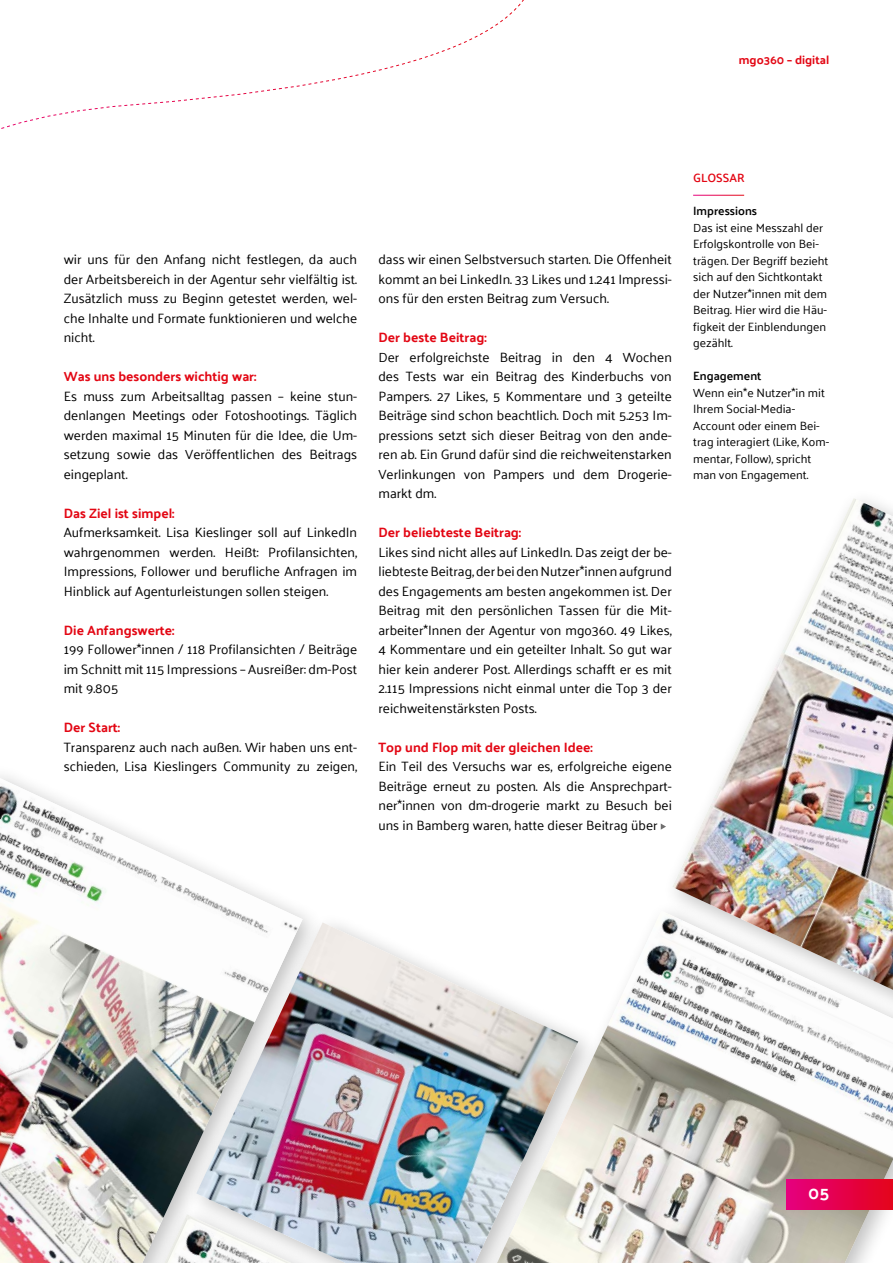
<style>
.page{position:relative;width:893px;height:1263px;background:#fff}
.page>*{position:absolute;margin:0;border:0;box-sizing:border-box;transform-origin:0 0}
.t1{font:700 18px "Palanquin";color:#fff}
.t2{font:13.5px/19.5px "Palanquin";color:#000;text-align:justify}
.t3{font:700 13.5px "Palanquin";color:#e30613}
.t4{font:12px/16.5px "Palanquin";color:#000}
.t5{font:600 12px "Palanquin";color:#000}
.t6{font:700 12px "Palanquin";color:#e30613}
.t7{font:600 12px "Palanquin";color:#e30613}
</style>
<div class="page">
<img style="left:326px;top:924px;width:143px;height:339px">
<div style="left:52px;top:1203px;width:413px;height:60px;background:#000;opacity:.25"></div>
<div style="left:0;top:763px;width:326px;height:500px;background:#000;opacity:.25"></div>
<img style="left:0;top:778px;width:303px;height:485px">
<div style="left:469px;top:900px;width:424px;height:363px;background:#000;opacity:.25"></div>
<img style="left:497px;top:911px;width:396px;height:352px">
<div style="left:661px;top:487px;width:232px;height:542px;background:#000;opacity:.25"></div>
<img style="left:672px;top:498px;width:221px;height:492px">
<div style="left:787px;top:1179px;width:106px;height:30px;background:linear-gradient(to right,#e6007e,#e4031b)"></div>
<p class="t6" style="left:739px;top:53px;width:92px">mgo360 – digital</p>
<p class="t2" style="left:64px;top:250px;width:295px">wir uns für den Anfang nicht festlegen, da auch der Arbeitsbereich in der Agentur sehr vielfältig ist.<br>Zusätzlich muss zu Beginn getestet werden, wel&shy;che Inhalte und Formate funktionieren und welche nicht.</p>
<p class="t3" style="left:64px;top:368px;width:194px">Was uns besonders wichtig war:</p>
<p class="t2" style="left:64px;top:386px;width:295px">Es muss zum Arbeitsalltag passen – keine stun&shy;denlangen Meetings oder Fotoshootings. Täglich werden maximal 15 Minuten für die Idee, die Um&shy;setzung sowie das Veröffentlichen des Beitrags eingeplant.</p>
<p class="t3" style="left:64px;top:505px;width:112px">Das Ziel ist simpel:</p>
<p class="t2" style="left:64px;top:523px;width:295px">Aufmerksamkeit. Lisa Kieslinger soll auf LinkedIn wahrgenommen werden. Heißt: Profilansichten, Impressions, Follower und berufliche Anfragen im Hinblick auf Agenturleistungen sollen steigen.</p>
<p class="t3" style="left:64px;top:622px;width:112px">Die Anfangswerte:</p>
<p class="t2" style="left:64px;top:640px;width:295px">199 Follower*innen / 118 Profilansichten / Beiträge im Schnitt mit 115 Impressions – Ausreißer: dm-Post mit 9.805</p>
<p class="t3" style="left:64px;top:719px;width:58px">Der Start:</p>
<p class="t2" style="left:64px;top:737px;width:295px">Transparenz auch nach außen. Wir haben uns ent&shy;schieden, Lisa Kieslingers Community zu zeigen,</p>
<p class="t2" style="left:378px;top:250px;width:295px">dass wir einen Selbstversuch starten. Die Offenheit kommt an bei LinkedIn. 33 Likes und 1.241 Impressi&shy;ons für den ersten Beitrag zum Versuch.</p>
<p class="t3" style="left:378px;top:329px;width:110px">Der beste Beitrag:</p>
<p class="t2" style="left:378px;top:347px;width:295px">Der erfolgreichste Beitrag in den 4 Wochen des Tests war ein Beitrag des Kinderbuchs von Pampers. 27 Likes, 5 Kommentare und 3 geteilte Beiträge sind schon beachtlich. Doch mit 5.253 Im&shy;pressions setzt sich dieser Beitrag von den ande&shy;ren ab. Ein Grund dafür sind die reichweitenstarken Verlinkungen von Pampers und dem Drogerie&shy;markt dm.</p>
<p class="t3" style="left:378px;top:524px;width:144px">Der beliebteste Beitrag:</p>
<p class="t2" style="left:378px;top:542px;width:295px">Likes sind nicht alles auf LinkedIn. Das zeigt der be&shy;liebteste Beitrag, der bei den Nutzer*innen aufgrund des Engagements am besten angekommen ist. Der Beitrag mit den persönlichen Tassen für die Mit&shy;arbeiter*Innen der Agentur von mgo360. 49 Likes, 4 Kommentare und ein geteilter Inhalt. So gut war hier kein anderer Post. Allerdings schafft er es mit 2.115 Impressions nicht einmal unter die Top 3 der reichweitenstärksten Posts.</p>
<p class="t3" style="left:378px;top:739px;width:216px">Top und Flop mit der gleichen Idee:</p>
<p class="t2" style="left:378px;top:757px;width:295px">Ein Teil des Versuchs war es, erfolgreiche eigene Beiträge erneut zu posten. Als die Ansprechpart&shy;ner*innen von dm-drogerie markt zu Besuch bei uns in Bamberg waren, hatte dieser Beitrag über</p>
<p class="t7" style="left:693px;top:171px;width:53px">GLOSSAR</p>
<p class="t5" style="left:693px;top:204px;width:66px">Impressions</p>
<p class="t4" style="left:693px;top:219px;width:137px">Das ist eine Messzahl der<br>Erfolgskontrolle von Bei&shy;trägen. Der Begriff bezieht sich auf den Sichtkontakt der Nutzer*innen mit dem<br>Beitrag. Hier wird die Häu&shy;figkeit der Einblendungen gezählt.</p>
<p class="t5" style="left:693px;top:369px;width:70px">Engagement</p>
<p class="t4" style="left:693px;top:384px;width:138px">Wenn ein*e Nutzer*in mit<br>Ihrem Social-Media-<br>Account oder einem Bei&shy;trag interagiert (Like, Kom&shy;mentar, Follow), spricht man von Engagement.</p>
<h1 class="t1" style="left:808px;top:1182px;width:23px">05</h1>
</div>
